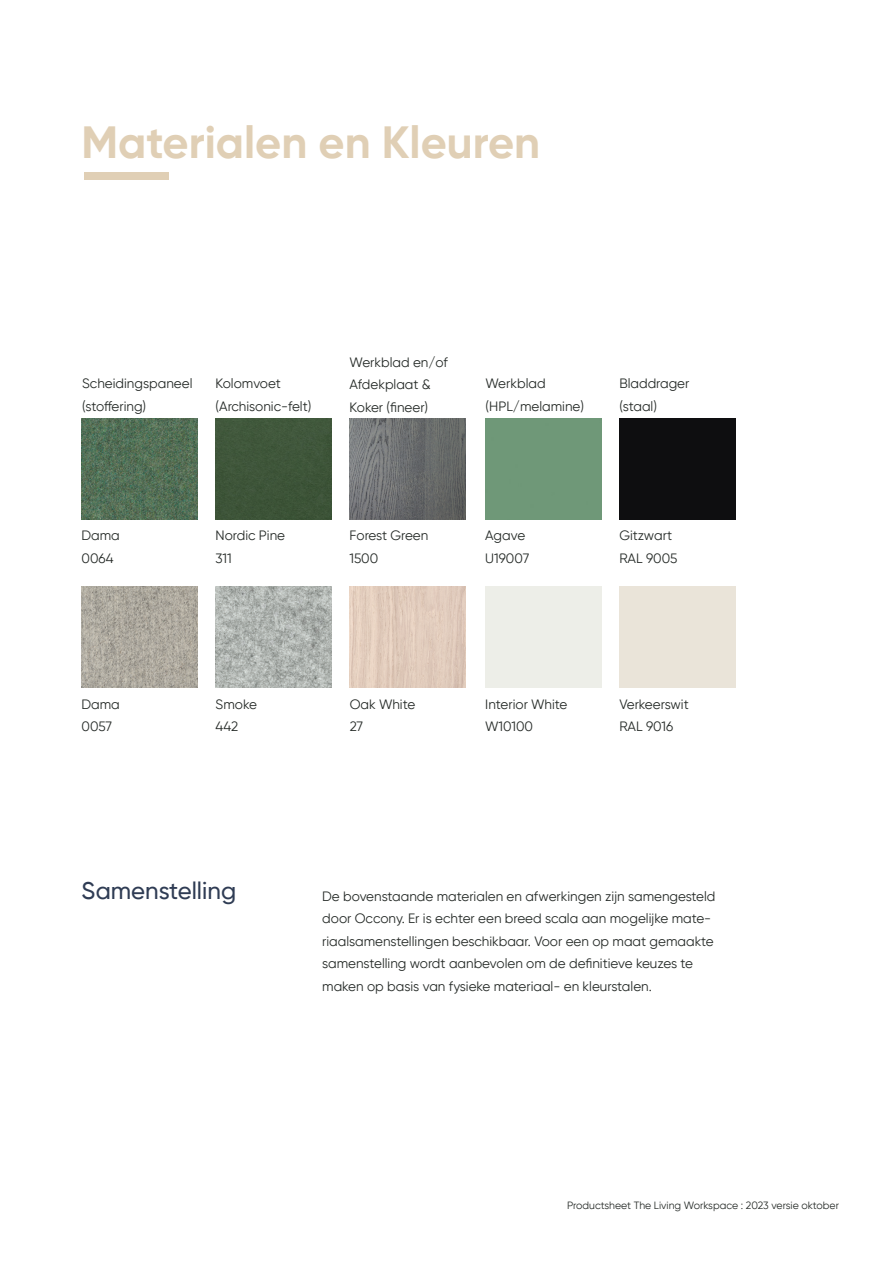
<style>
.page{position:relative;width:893px;height:1263px;background:#fff}
.page>*{position:absolute;margin:0;border:0;box-sizing:border-box;transform-origin:0 0}
.t1{font:700 45px "Gilroy";color:#e0cfb5}
.t2{font:500 24px "Gilroy";color:#2f3c54}
.t3{font:13.5px/22.5px "Gilroy";color:#252a27}
.t4{font:10.5px "Gilroy";color:#252a27}
</style>
<div class="page">
<div style="left:84px;top:173px;width:85px;height:7px;background:#e0cfb5"></div>
<img style="left:82px;top:418px;width:115px;height:101px">
<img style="left:82px;top:586px;width:115px;height:101px">
<div style="left:216px;top:418px;width:115px;height:101px;background:#3e553a"></div>
<img style="left:216px;top:586px;width:115px;height:101px">
<img style="left:350px;top:418px;width:115px;height:101px">
<div style="left:619px;top:418px;width:116px;height:101px;background:#0e0e10"></div>
<img style="left:350px;top:586px;width:115px;height:101px">
<h1 class="t1" style="left:82px;top:123px;width:460px">Materialen en Kleuren</h1>
<p class="t3" style="left:350px;top:352px;width:100px">Werkblad en/of<br>Afdekplaat &amp;<br>Koker (fineer)</p>
<p class="t3" style="left:82px;top:373px;width:112px">Scheidingspaneel (stoffering)</p>
<p class="t3" style="left:216px;top:373px;width:97px">Kolomvoet (Archisonic-felt)</p>
<p class="t3" style="left:619px;top:373px;width:72px">Bladdrager (staal)</p>
<p class="t3" style="left:486px;top:373px;width:100px">Werkblad (HPL/melamine)</p>
<p class="t3" style="left:82px;top:525px;width:40px">Dama<br>0064</p>
<p class="t3" style="left:216px;top:525px;width:71px">Nordic Pine<br>311</p>
<p class="t3" style="left:350px;top:525px;width:80px">Forest Green<br>1500</p>
<p class="t3" style="left:485px;top:525px;width:46px">Agave<br>U19007</p>
<p class="t3" style="left:619px;top:525px;width:60px">Gitzwart<br>RAL 9005</p>
<p class="t3" style="left:82px;top:694px;width:40px">Dama<br>0057</p>
<p class="t3" style="left:216px;top:694px;width:43px">Smoke<br>442</p>
<p class="t3" style="left:350px;top:694px;width:67px">Oak White<br>27</p>
<p class="t3" style="left:485px;top:694px;width:84px">Interior White<br>W10100</p>
<p class="t3" style="left:619px;top:694px;width:71px">Verkeerswit<br>RAL 9016</p>
<h2 class="t2" style="left:82px;top:880px;width:156px">Samenstelling</h2>
<p class="t3" style="left:322px;top:886px;width:395px">De bovenstaande materialen en afwerkingen zijn samengesteld door Occony. Er is echter een breed scala aan mogelijke mate&shy;riaalsamenstellingen beschikbaar. Voor een op maat gemaakte samenstelling wordt aanbevolen om de definitieve keuzes te maken op basis van fysieke materiaal- en kleurstalen.</p>
<p class="t4" style="left:567px;top:1201px;width:273px">Productsheet The Living Workspace : 2023 versie oktober</p>
</div>
